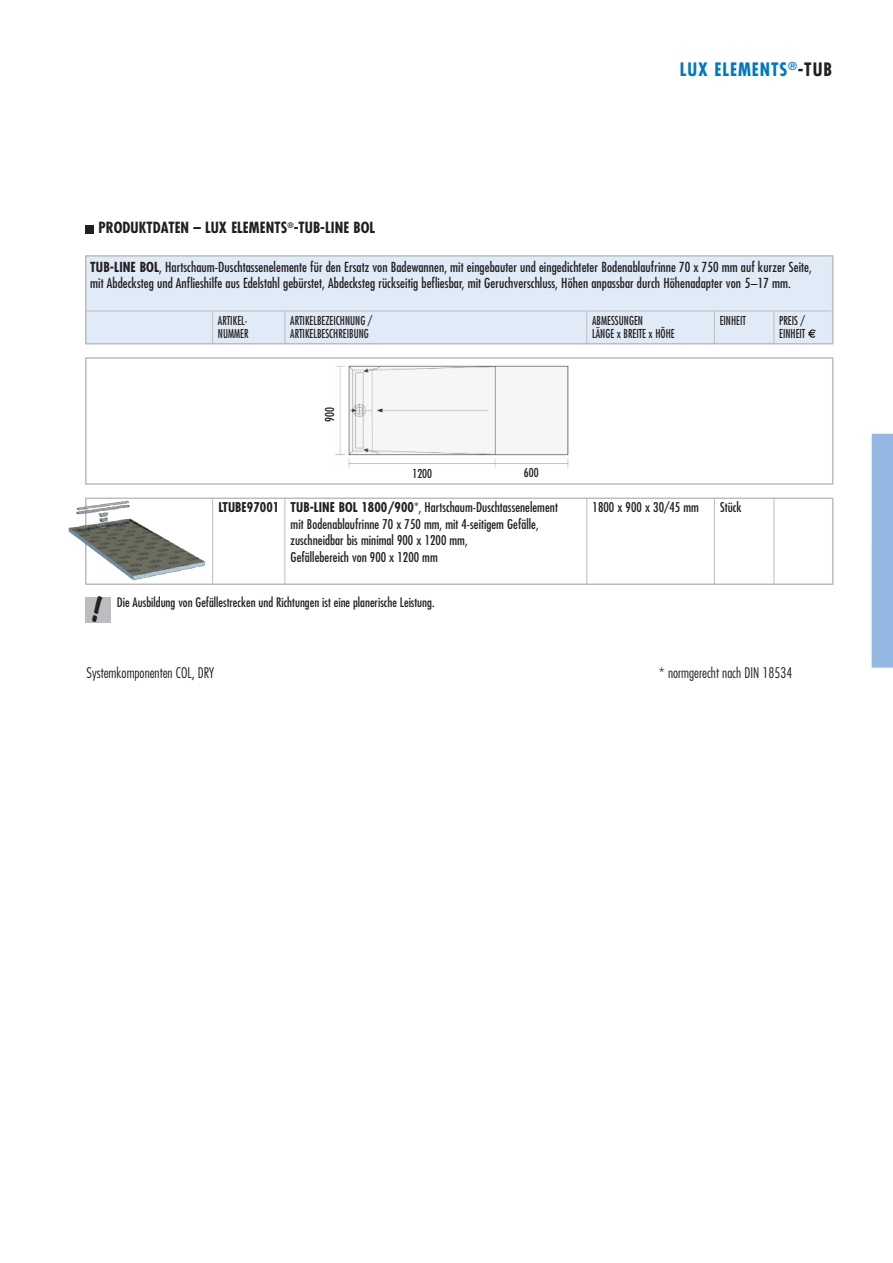
<style>
.page{position:relative;width:893px;height:1263px;background:#fff}
.page>*{position:absolute;margin:0;border:0;box-sizing:border-box;transform-origin:0 0}
.t1{font:700 condensed 18px "Futura";letter-spacing:.05em;color:#0078c0}
.t2{font:700 condensed 15px "Futura";letter-spacing:.005em;color:#231f20}
.t3{font:300 condensed 14.25px "Futura";color:#231f20}
.t4{font:condensed 13.5px/16.5px "Futura";letter-spacing:.005em;color:#231f20}
.t5{font:condensed 13.2px/16.5px "Futura";letter-spacing:.005em;color:#231f20}
.t6{font:condensed 12.75px "Futura";color:#231f20}
.t7{font:condensed 12px "Futura";letter-spacing:.005em;color:#231f20;scale:.9 1}
.t8{font:condensed 12px "Futura";letter-spacing:.005em;color:#231f20}
.s1{color:#231f20}
.s2{font-weight:700}
</style>
<div class="page">
<div style="left:872px;top:434px;width:21px;height:234px;background:#94b8e1"></div>
<div style="left:85px;top:225px;width:9px;height:8px;background:#231f20"></div>
<div style="left:85px;top:497px;width:748px;height:88px;border:2px solid #bcbdc0"></div>
<hr style="left:212px;top:499px;width:1px;height:86px;background:#bcbdc0">
<hr style="left:285px;top:499px;width:1px;height:86px;background:#bcbdc0">
<hr style="left:586px;top:499px;width:1px;height:86px;background:#bcbdc0">
<hr style="left:714px;top:499px;width:1px;height:86px;background:#bcbdc0">
<hr style="left:773px;top:499px;width:1px;height:86px;background:#bcbdc0">
<div style="left:85px;top:597px;width:26px;height:25px;background:#bcbdc0"></div>
<div style="left:85px;top:357px;width:748px;height:128px;border:2px solid #bcbdc0"></div>
<img style="left:336px;top:365px;width:232px;height:103px">
<img style="left:68px;top:501px;width:137px;height:82px">
<div style="left:87px;top:257px;width:745px;height:86px;background:#e1ebf7"></div>
<div style="left:85px;top:255px;width:748px;height:89px;border:2px solid #bcbdc0"></div>
<svg style="left:808px;top:329px;width:8px;height:9px"></svg>
<hr style="left:285px;top:311px;width:1px;height:32px;background:#bcbdc0">
<hr style="left:212px;top:311px;width:1px;height:32px;background:#bcbdc0">
<hr style="left:586px;top:311px;width:1px;height:32px;background:#bcbdc0">
<hr style="left:714px;top:311px;width:1px;height:32px;background:#bcbdc0">
<hr style="left:773px;top:311px;width:1px;height:32px;background:#bcbdc0">
<hr style="left:86px;top:311px;width:745px;height:1px;background:#bcbdc0">
<p class="t2" style="left:98px;top:218px;width:278px">PRODUKTDATEN – LUX ELEMENTS<sup>®</sup>-TUB-LINE BOL</p>
<h1 class="t1" style="left:680px;top:58px;width:154px">LUX ELEMENTS<sup>®</sup><span class="s1">-TUB</span></h1>
<p class="t4" style="left:90px;top:258px;width:723px"><span class="s2">TUB-LINE BOL</span>, Hartschaum-Duschtassenelemente für den Ersatz von Badewannen, mit eingebauter und eingedichteter Bodenablaufrinne 70 x 750 mm auf kurzer Seite, mit Abdecksteg und Anflieshilfe aus Edelstahl gebürstet, Abdecksteg rückseitig befliesbar, mit Geruchverschluss, Höhen anpassbar durch Höhenadapter von 5–17 mm.</p>
<p class="t7" style="left:218px;top:313px;width:34px">ARTIKEL-</p>
<p class="t7" style="left:290px;top:313px;width:93px">ARTIKELBEZEICHNUNG /</p>
<p class="t7" style="left:592px;top:313px;width:58px">ABMESSUNGEN</p>
<p class="t7" style="left:720px;top:313px;width:31px">EINHEIT</p>
<p class="t7" style="left:779px;top:313px;width:30px">PREIS /</p>
<p class="t7" style="left:218px;top:326px;width:36px">NUMMER</p>
<p class="t7" style="left:290px;top:326px;width:89px">ARTIKELBESCHREIBUNG</p>
<p class="t7" style="left:592px;top:326px;width:93px">LÄNGE x BREITE x HÖHE</p>
<p class="t7" style="left:779px;top:326px;width:31px">EINHEIT</p>
<p class="t8" style="left:324px;top:421px;width:16px;rotate:-90deg">900</p>
<p class="t8" style="left:412px;top:468px;width:21px">1200</p>
<p class="t8" style="left:524px;top:467px;width:16px">600</p>
<p class="t5" style="left:218px;top:500px;width:341px"><span class="s2">LTUBE97001 TUB-LINE BOL 1800/900</span>*, Hartschaum-Duschtassenelement</p>
<p class="t5" style="left:593px;top:500px;width:108px">1800 x 900 x 30/45 mm</p>
<p class="t5" style="left:720px;top:500px;width:23px">Stück</p>
<p class="t5" style="left:291px;top:516px;width:250px">mit Bodenablaufrinne 70 x 750 mm, mit 4-seitigem Gefälle, zuschneidbar bis minimal 900 x 1200 mm,<br>Gefällebereich von 900 x 1200 mm</p>
<p class="t6" style="left:117px;top:597px;width:319px">Die Ausbildung von Gefällestrecken und Richtungen ist eine planerische Leistung.</p>
<p class="t3" style="left:87px;top:665px;width:129px">Systemkomponenten COL, DRY</p>
<p class="t3" style="left:659px;top:665px;width:135px">* normgerecht nach DIN 18534</p>
</div>
